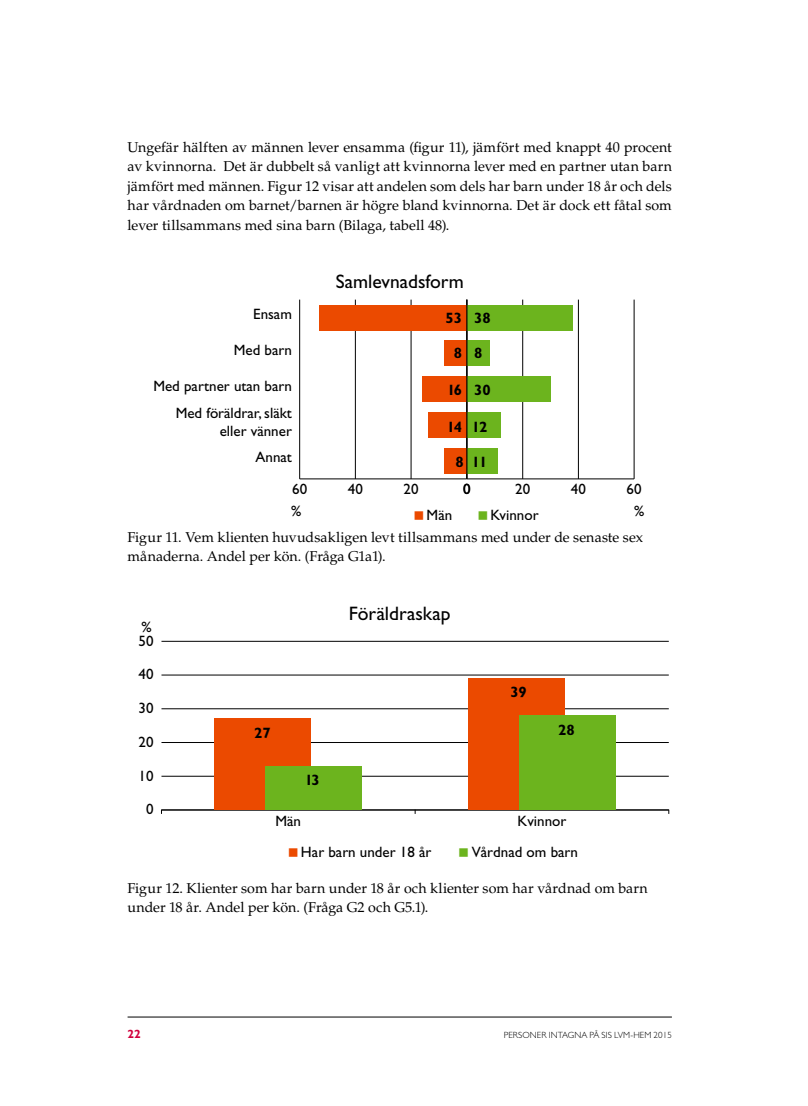
<style>
.page{position:relative;width:808px;height:1106px;background:#fff}
.page>*{position:absolute;margin:0;border:0;box-sizing:border-box;transform-origin:0 0}
.t1{font:19.5px "Gill Sans Std";color:#000}
.t2{font:15px/18px "Gill Sans Std";color:#000;text-align:right}
.t3{font:700 15px "Gill Sans Std";color:#000}
.t4{font:14.25px/19.5px "Palatino LT Std";color:#000}
.t5{font:700 12px "Gill Sans Std";color:#d1003d}
.t6{font:300 9px "Gill Sans Std";letter-spacing:.01em;color:#000}
</style>
<div class="page">
<hr style="left:128px;top:1016px;width:544px;height:1px;background:#000">
<hr style="left:467px;top:478px;width:167px;height:1px;background:#000">
<hr style="left:467px;top:299px;width:1px;height:180px;background:#000">
<hr style="left:522px;top:299px;width:1px;height:180px;background:#000">
<hr style="left:578px;top:299px;width:1px;height:180px;background:#000">
<hr style="left:634px;top:299px;width:1px;height:180px;background:#000">
<div style="left:467px;top:304px;width:106px;height:26px;background:#6cb41e"></div>
<div style="left:467px;top:340px;width:22px;height:26px;background:#6cb41e"></div>
<div style="left:467px;top:376px;width:83px;height:26px;background:#6cb41e"></div>
<div style="left:467px;top:412px;width:33px;height:26px;background:#6cb41e"></div>
<div style="left:467px;top:448px;width:31px;height:26px;background:#6cb41e"></div>
<hr style="left:300px;top:478px;width:167px;height:1px;background:#000">
<hr style="left:299px;top:299px;width:1px;height:180px;background:#000">
<hr style="left:355px;top:299px;width:1px;height:180px;background:#000">
<hr style="left:411px;top:299px;width:1px;height:180px;background:#000">
<div style="left:319px;top:304px;width:148px;height:26px;background:#eb4a00"></div>
<div style="left:444px;top:340px;width:23px;height:26px;background:#eb4a00"></div>
<div style="left:422px;top:376px;width:45px;height:26px;background:#eb4a00"></div>
<div style="left:428px;top:412px;width:39px;height:26px;background:#eb4a00"></div>
<div style="left:444px;top:448px;width:23px;height:26px;background:#eb4a00"></div>
<hr style="left:466px;top:299px;width:1px;height:180px;background:#000">
<hr style="left:161px;top:809px;width:508px;height:1px;background:#000">
<hr style="left:161px;top:776px;width:508px;height:1px;background:#000">
<hr style="left:161px;top:742px;width:508px;height:1px;background:#000">
<hr style="left:161px;top:708px;width:508px;height:1px;background:#000">
<hr style="left:161px;top:674px;width:508px;height:1px;background:#000">
<hr style="left:161px;top:641px;width:508px;height:1px;background:#000">
<div style="left:215px;top:719px;width:96px;height:91px;background:#eb4a00"></div>
<div style="left:468px;top:678px;width:97px;height:132px;background:#eb4a00"></div>
<div style="left:265px;top:766px;width:97px;height:44px;background:#6cb41e"></div>
<div style="left:519px;top:715px;width:96px;height:95px;background:#6cb41e"></div>
<p class="t4" style="left:128px;top:137px;width:546px;text-align:justify">Ungefär hälften av männen lever ensamma (figur 11), jämfört med knappt 40 procent av kvinnorna. Det är dubbelt så vanligt att kvinnorna lever med en partner utan barn jämfört med männen. Figur 12 visar att andelen som dels har barn under 18 år och dels har vårdnaden om barnet/barnen är högre bland kvinnorna. Det är dock ett fåtal som lever tillsammans med sina barn (Bilaga, tabell 48).</p>
<p class="t2" style="left:253px;top:305px;width:40px">Ensam</p>
<p class="t2" style="left:234px;top:341px;width:60px">Med barn</p>
<p class="t2" style="left:153px;top:377px;width:140px">Med partner utan barn</p>
<p class="t2" style="left:176px;top:404px;width:118px">Med föräldrar, släkt eller vänner</p>
<p class="t2" style="left:256px;top:448px;width:38px">Annat</p>
<h1 class="t1" style="left:336px;top:270px;width:130px">Samlevnadsform</h1>
<p class="t3" style="left:446px;top:309px;width:18px">53</p>
<p class="t3" style="left:454px;top:344px;width:10px">8</p>
<p class="t3" style="left:447px;top:381px;width:17px">16</p>
<p class="t3" style="left:447px;top:417px;width:17px">14</p>
<p class="t3" style="left:456px;top:453px;width:10px">8</p>
<p class="t3" style="left:474px;top:309px;width:18px">38</p>
<p class="t3" style="left:474px;top:344px;width:10px">8</p>
<p class="t3" style="left:474px;top:381px;width:18px">30</p>
<p class="t3" style="left:472px;top:418px;width:17px">12</p>
<p class="t3" style="left:472px;top:453px;width:17px">11</p>
<p class="t2" style="left:292px;top:480px;width:16px">60</p>
<p class="t2" style="left:348px;top:480px;width:16px">40</p>
<p class="t2" style="left:404px;top:480px;width:16px">20</p>
<p class="t2" style="left:463px;top:480px;width:9px">0</p>
<p class="t2" style="left:515px;top:480px;width:16px">20</p>
<p class="t2" style="left:571px;top:480px;width:16px">40</p>
<p class="t2" style="left:627px;top:480px;width:16px">60</p>
<p class="t2" style="left:291px;top:501px;width:12px">%</p>
<p class="t2" style="left:634px;top:501px;width:12px">%</p>
<p class="t2" style="left:427px;top:506px;width:27px">Män</p>
<p class="t2" style="left:490px;top:506px;width:50px">Kvinnor</p>
<p class="t4" style="left:128px;top:527px;width:517px">Figur 11. Vem klienten huvudsakligen levt tillsammans med under de senaste sex månaderna. Andel per kön. (Fråga G1a1).</p>
<p class="t2" style="left:142px;top:618px;width:12px">%</p>
<p class="t2" style="left:139px;top:632px;width:16px">50</p>
<p class="t2" style="left:139px;top:665px;width:16px">40</p>
<p class="t2" style="left:139px;top:699px;width:16px">30</p>
<p class="t2" style="left:139px;top:733px;width:16px">20</p>
<p class="t2" style="left:139px;top:766px;width:16px">10</p>
<p class="t2" style="left:146px;top:800px;width:9px">0</p>
<h1 class="t1" style="left:349px;top:602px;width:103px">Föräldraskap</h1>
<p class="t3" style="left:254px;top:724px;width:18px">27</p>
<p class="t3" style="left:305px;top:771px;width:17px">13</p>
<p class="t3" style="left:510px;top:683px;width:18px">39</p>
<p class="t3" style="left:558px;top:720px;width:18px">28</p>
<p class="t2" style="left:275px;top:811px;width:27px">Män</p>
<p class="t2" style="left:517px;top:811px;width:50px">Kvinnor</p>
<p class="t2" style="left:301px;top:843px;width:132px">Har barn under 18 år</p>
<p class="t2" style="left:472px;top:843px;width:108px">Vårdnad om barn</p>
<p class="t4" style="left:128px;top:878px;width:522px">Figur 12. Klienter som har barn under 18 år och klienter som har vårdnad om barn under 18 år. Andel per kön. (Fråga G2 och G5.1).</p>
<p class="t5" style="left:128px;top:1026px;width:15px">22</p>
<p class="t6" style="left:504px;top:1029px;width:170px">PERSONER INTAGNA PÅ SIS LVM-HEM 2015</p>
</div>
